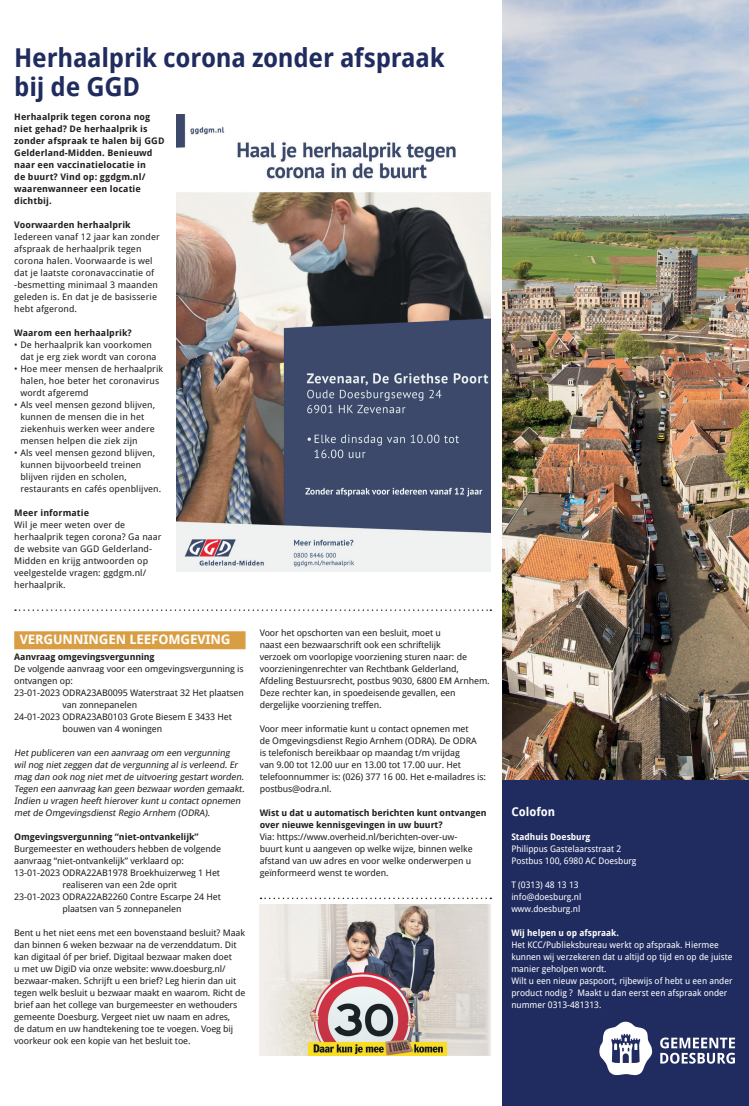
<style>
.page{position:relative;width:749px;height:1106px;background:#fff}
.page>*{position:absolute;margin:0;border:0;box-sizing:border-box;transform-origin:0 0}
.t1{font:700 26px/29px "Droid Sans";letter-spacing:-.01em;color:#202c5f}
.t2{font:700 13px "Droid Sans";letter-spacing:-.01em;color:#fff}
.t3{font:700 12px "Droid Sans";color:#fff}
.t4{font:9px/12px "Droid Sans";letter-spacing:-.01em;color:#231f20}
.t5{font:9px/12px "Droid Sans";letter-spacing:.01em;color:#231f20}
.t6{font:9px/12px "Droid Sans";color:#fff}
.t7{font:700 9px/12px "Droid Sans";letter-spacing:.01em;color:#231f20}
.t8{font:700 9px/12px "Droid Sans";letter-spacing:-.01em;color:#231f20}
.t9{font:700 9px "Droid Sans";color:#fff}
</style>
<div class="page">
<img style="left:502px;top:0;width:246px;height:780px">
<div style="left:502px;top:780px;width:246px;height:326px;background:#202c5f"></div>
<svg style="left:660px;top:1037px;width:74px;height:26px"></svg>
<svg style="left:599px;top:1021px;width:53px;height:55px"></svg>
<svg style="left:15px;top:609px;width:476px;height:2px"></svg>
<svg style="left:260px;top:897px;width:231px;height:2px"></svg>
<div style="left:14px;top:631px;width:231px;height:18px;background:#d99e43"></div>
<img style="left:176px;top:115px;width:315px;height:456px">
<img style="left:260px;top:904px;width:231px;height:151px">
<h1 class="t1" style="left:14px;top:44px;width:431px">Herhaalprik corona zonder afspraak bij de GGD</h1>
<p class="t7" style="left:14px;top:111px;width:152px">Herhaalprik tegen corona nog niet gehad? De herhaalprik is zonder afspraak te halen bij GGD<br>Gelderland-Midden. Benieuwd naar een vaccinatielocatie in<br>de buurt? Vind op: ggdgm.nl/ waarenwanneer een locatie dichtbij.</p>
<p class="t7" style="left:14px;top:219px;width:118px">Voorwaarden herhaalprik</p>
<p class="t5" style="left:14px;top:231px;width:147px">Iedereen vanaf 12 jaar kan zonder afspraak de herhaalprik tegen corona halen. Voorwaarde is wel dat je laatste coronavaccinatie of -besmetting minimaal 3 maanden geleden is. En dat je de basisserie hebt afgerond.</p>
<p class="t7" style="left:14px;top:327px;width:119px">Waarom een herhaalprik?</p>
<p class="t5" style="left:20px;top:339px;width:138px;text-indent:-6px">• De herhaalprik kan voorkomen dat je erg ziek wordt van corona</p>
<p class="t5" style="left:20px;top:363px;width:144px;text-indent:-6px">• Hoe meer mensen de herhaalprik halen, hoe beter het coronavirus wordt afgeremd</p>
<p class="t5" style="left:20px;top:399px;width:136px;text-indent:-6px">• Als veel mensen gezond blijven, kunnen de mensen die in het ziekenhuis werken weer andere mensen helpen die ziek zijn</p>
<p class="t5" style="left:20px;top:447px;width:142px;text-indent:-6px">• Als veel mensen gezond blijven, kunnen bijvoorbeeld treinen blijven rijden en scholen, restaurants en cafés openblijven.</p>
<p class="t7" style="left:14px;top:507px;width:76px">Meer informatie</p>
<p class="t5" style="left:14px;top:519px;width:149px">Wil je meer weten over de herhaalprik tegen corona? Ga naar de website van GGD Gelderland-<br>Midden en krijg antwoorden op veelgestelde vragen: ggdgm.nl/ herhaalprik.</p>
<h2 class="t2" style="left:20px;top:632px;width:212px">VERGUNNINGEN LEEFOMGEVING</h2>
<p class="t8" style="left:14px;top:651px;width:142px">Aanvraag omgevingsvergunning</p>
<p class="t4" style="left:14px;top:663px;width:231px">De volgende aanvraag voor een omgevingsvergunning is</p>
<p class="t4" style="left:14px;top:675px;width:60px">ontvangen op:</p>
<p class="t4" style="left:14px;top:687px;width:231px">23-01-2023 ODRA23AB0095 Waterstraat 32 Het plaatsen</p>
<p class="t4" style="left:62px;top:699px;width:76px">van zonnepanelen</p>
<p class="t4" style="left:14px;top:711px;width:219px">24-01-2023 ODRA23AB0103 Grote Biesem E 3433 Het</p>
<p class="t4" style="left:62px;top:723px;width:101px">bouwen van 4 woningen</p>
<p class="t4" style="left:14px;top:747px;width:233px">Het publiceren van een aanvraag om een vergunning wil nog niet zeggen dat de vergunning al is verleend. Er mag dan ook nog niet met de uitvoering gestart worden.<br>Tegen een aanvraag kan geen bezwaar worden gemaakt.<br>Indien u vragen heeft hierover kunt u contact opnemen met de Omgevingsdienst Regio Arnhem (ODRA).</p>
<p class="t8" style="left:14px;top:831px;width:186px">Omgevingsvergunning “niet-ontvankelijk”</p>
<p class="t4" style="left:14px;top:843px;width:208px">Burgemeester en wethouders hebben de volgende</p>
<p class="t4" style="left:14px;top:855px;width:171px">aanvraag “niet-ontvankelijk” verklaard op:</p>
<p class="t4" style="left:14px;top:867px;width:207px">13-01-2023 ODRA22AB1978 Broekhuizerweg 1 Het</p>
<p class="t4" style="left:62px;top:879px;width:116px">realiseren van een 2de oprit</p>
<p class="t4" style="left:14px;top:891px;width:208px">23-01-2023 ODRA22AB2260 Contre Escarpe 24 Het</p>
<p class="t4" style="left:62px;top:903px;width:120px">plaatsen van 5 zonnepanelen</p>
<p class="t4" style="left:14px;top:927px;width:233px">Bent u het niet eens met een bovenstaand besluit? Maak dan binnen 6 weken bezwaar na de verzenddatum. Dit kan digitaal óf per brief. Digitaal bezwaar maken doet<br>u met uw DigiD via onze website: www.doesburg.nl/ bezwaar-maken. Schrijft u een brief? Leg hierin dan uit tegen welk besluit u bezwaar maakt en waarom. Richt de brief aan het college van burgemeester en wethouders gemeente Doesburg. Vergeet niet uw naam en adres,<br>de datum en uw handtekening toe te voegen. Voeg bij voorkeur ook een kopie van het besluit toe.</p>
<p class="t4" style="left:260px;top:627px;width:231px">Voor het opschorten van een besluit, moet u<br>naast een bezwaarschrift ook een schriftelijk<br>verzoek om voorlopige voorziening sturen naar: de voorzieningenrechter van Rechtbank Gelderland, Afdeling Bestuursrecht, postbus 9030, 6800 EM Arnhem.<br>Deze rechter kan, in spoedeisende gevallen, een dergelijke voorziening treffen.</p>
<p class="t4" style="left:260px;top:723px;width:228px">Voor meer informatie kunt u contact opnemen met<br>de Omgevingsdienst Regio Arnhem (ODRA). De ODRA<br>is telefonisch bereikbaar op maandag t/m vrijdag<br>van 9.00 tot 12.00 uur en 13.00 tot 17.00 uur. Het telefoonnummer is: (026) 377 16 00. Het e-mailadres is: postbus@odra.nl.</p>
<p class="t8" style="left:260px;top:807px;width:228px">Wist u dat u automatisch berichten kunt ontvangen over nieuwe kennisgevingen in uw buurt?</p>
<p class="t4" style="left:260px;top:831px;width:214px">Via: https://www.overheid.nl/berichten-over-uw&shy;buurt kunt u aangeven op welke wijze, binnen welke afstand van uw adres en voor welke onderwerpen u geïnformeerd wenst te worden.</p>
<h3 class="t3" style="left:511px;top:805px;width:45px">Colofon</h3>
<p class="t9" style="left:511px;top:832px;width:80px">Stadhuis Doesburg</p>
<p class="t6" style="left:511px;top:843px;width:127px">Philippus Gastelaarsstraat 2<br>Postbus 100, 6980 AC Doesburg</p>
<p class="t6" style="left:511px;top:879px;width:71px">T (0313) 48 13 13 info@doesburg.nl www.doesburg.nl</p>
<p class="t9" style="left:511px;top:928px;width:109px">Wij helpen u op afspraak.</p>
<p class="t6" style="left:511px;top:939px;width:223px">Het KCC/Publieksbureau werkt op afspraak. Hiermee kunnen wij verzekeren dat u altijd op tijd en op de juiste manier geholpen wordt.<br>Wilt u een nieuw paspoort, rijbewijs of hebt u een ander product nodig ? Maakt u dan eerst een afspraak onder nummer 0313-481313.</p>
</div>
